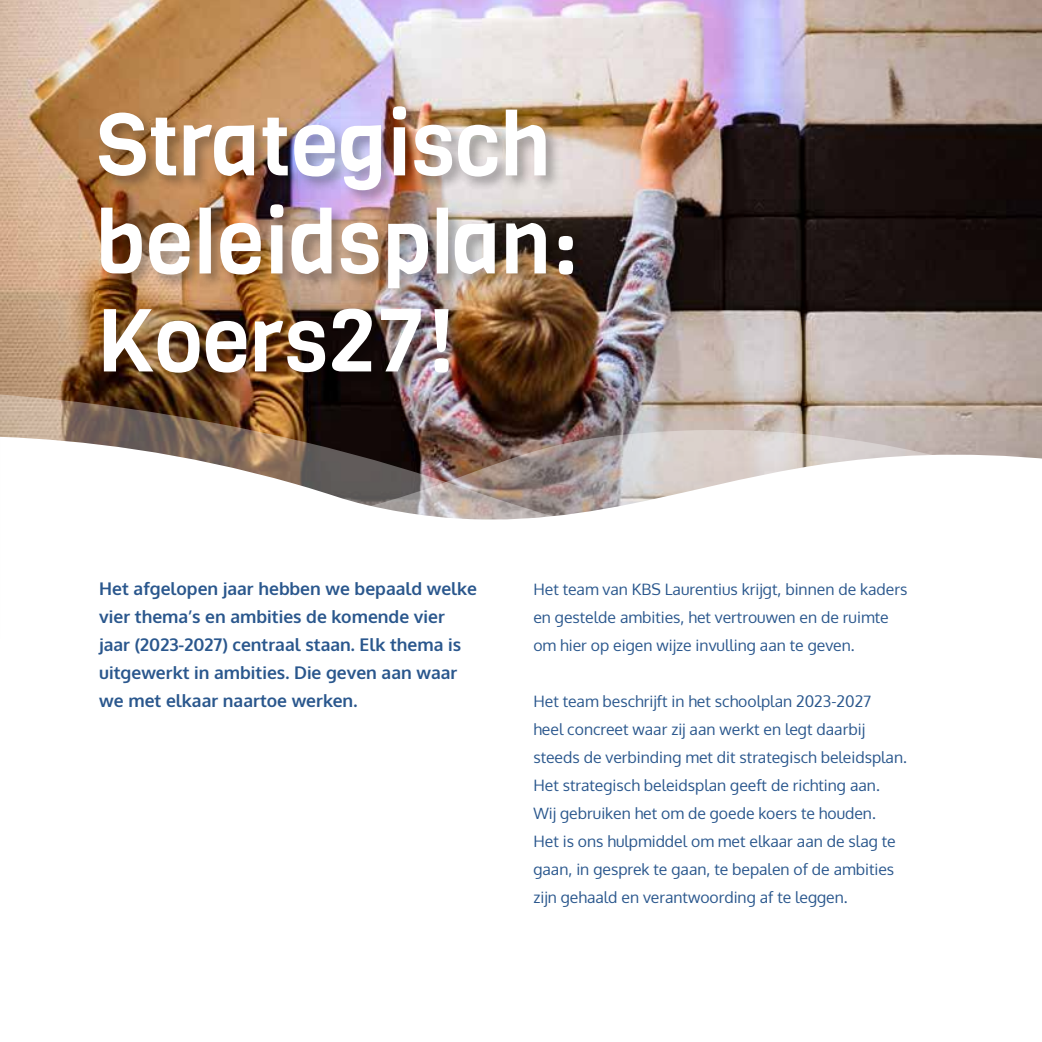
<style>
.page{position:relative;width:1042px;height:1042px;background:#fff}
.page>*{position:absolute;margin:0;border:0;box-sizing:border-box;transform-origin:0 0}
.t1{font:87.5px/98px "Viga";color:#fff}
.t2{font:700 17.5px/28px "Oxygen";color:#2a578d}
.t3{font:15.75px/28px "Oxygen";color:#2a578d}
</style>
<div class="page">
<img style="left:0;top:0;width:1042px;height:394px">
<img style="left:8px;top:394px;width:1034px;height:43px">
<svg style="left:8px;top:437px;width:1034px;height:83px"></svg>
<div style="left:97px;top:104px;width:492px;height:285px;background:#000;opacity:.3"></div>
<div style="left:0;top:315px;width:8px;height:416px;background:#000;opacity:.2"></div>
<h1 class="t1" style="left:97px;top:96px;width:484px">Strategisch beleidsplan:<br>Koers27!</h1>
<p class="t2" style="left:99px;top:575px;width:379px">Het afgelopen jaar hebben we bepaald welke vier thema’s en ambities de komende vier jaar (2023-2027) centraal staan. Elk thema is uitgewerkt in ambities. Die geven aan waar we met elkaar naartoe werken.</p>
<p class="t3" style="left:533px;top:575px;width:376px">Het team van KBS Laurentius krijgt, binnen de kaders en gestelde ambities, het vertrouwen en de ruimte om hier op eigen wijze invulling aan te geven.</p>
<p class="t3" style="left:533px;top:687px;width:375px">Het team beschrijft in het schoolplan 2023-2027<br>heel concreet waar zij aan werkt en legt daarbij steeds de verbinding met dit strategisch beleidsplan.<br>Het strategisch beleidsplan geeft de richting aan.<br>Wij gebruiken het om de goede koers te houden.<br>Het is ons hulpmiddel om met elkaar aan de slag te gaan, in gesprek te gaan, te bepalen of de ambities zijn gehaald en verantwoording af te leggen.</p>
</div>
